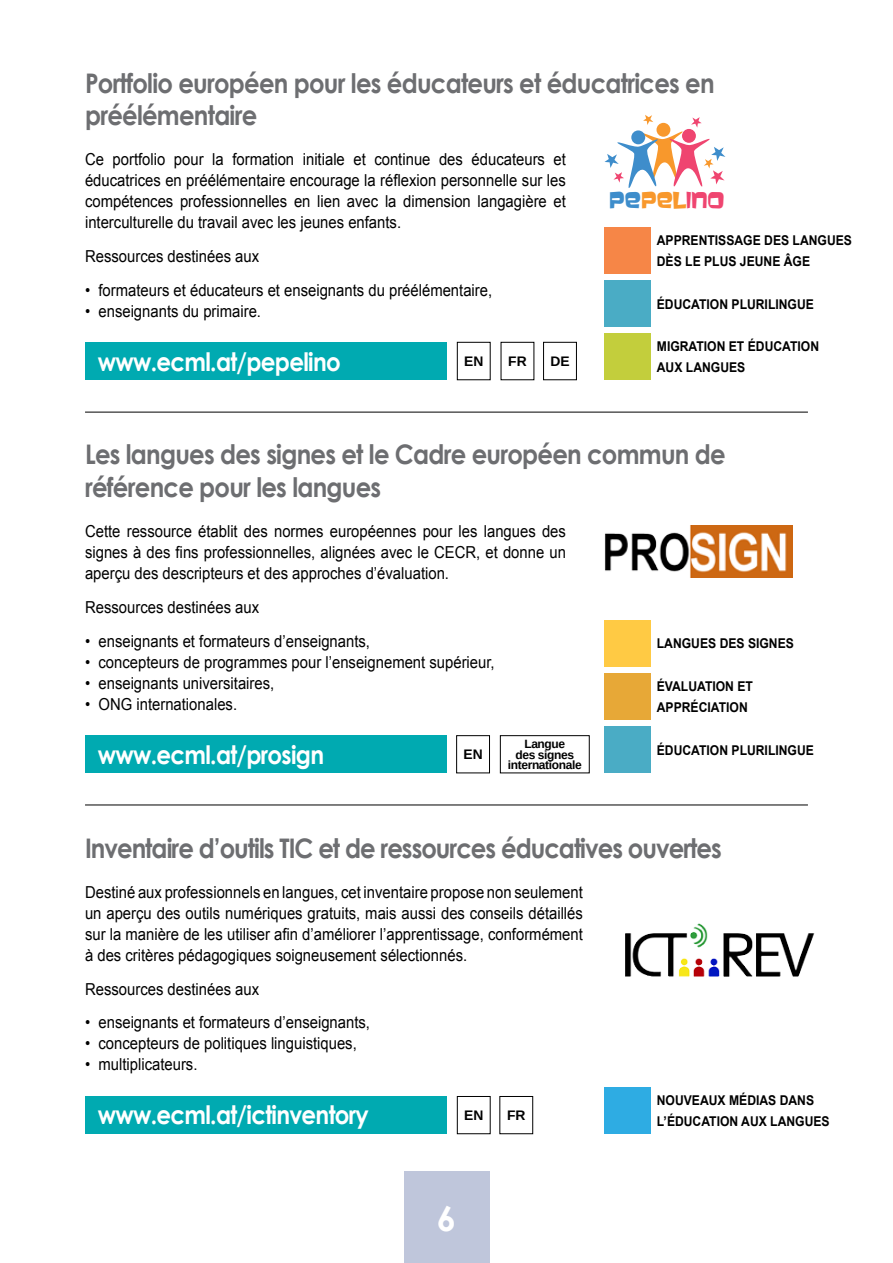
<style>
.page{position:relative;width:893px;height:1263px;background:#fff}
.page>*{position:absolute;margin:0;border:0;box-sizing:border-box;transform-origin:0 0}
.t1{font:700 34.5px "Century Gothic";color:#fff}
.t2{font:700 27px/32.4px "Century Gothic";letter-spacing:-.03em;color:#6d6e71;scale:.9 1}
.t3{font:700 25.5px "Century Gothic";letter-spacing:-.03em;color:#fff;scale:.9 1}
.t4{font:22.8px "Baveuse";color:#f8982c}
.t5{font:16.5px/21px "Arial";color:#000;text-align:justify;scale:.9 1}
.t6{font:700 13.8px "Arimo";color:#000}
.t7{font:700 13.5px/21px "Arial";color:#000;scale:.9 1}
.t8{font:700 12px/10.5px "Arimo";letter-spacing:-.03em;color:#000;text-align:center}
.s1{color:#3e8dcb}
.s2{color:#ef4570}
</style>
<div class="page">
<div style="left:85px;top:1096px;width:361px;height:38px;background:#00aab1"></div>
<div style="left:457px;top:1096px;width:33px;height:38px;border:1px solid #000"></div>
<div style="left:604px;top:1088px;width:46px;height:46px;background:#2eace3"></div>
<hr style="left:85px;top:412px;width:723px;height:1px;background:#000">
<hr style="left:85px;top:805px;width:723px;height:1px;background:#000">
<div style="left:85px;top:342px;width:361px;height:38px;background:#00aab1"></div>
<div style="left:457px;top:342px;width:33px;height:38px;border:1px solid #000"></div>
<div style="left:604px;top:228px;width:46px;height:46px;background:#f68647"></div>
<div style="left:604px;top:334px;width:46px;height:46px;background:#c3ce3c"></div>
<div style="left:604px;top:281px;width:46px;height:46px;background:#4aacc5"></div>
<div style="left:543px;top:342px;width:34px;height:38px;border:1px solid #000"></div>
<div style="left:85px;top:735px;width:361px;height:38px;background:#00aab1"></div>
<div style="left:456px;top:735px;width:34px;height:38px;border:1px solid #000"></div>
<div style="left:500px;top:735px;width:89px;height:38px;border:1px solid #000"></div>
<div style="left:604px;top:620px;width:46px;height:46px;background:#ffca44"></div>
<div style="left:604px;top:673px;width:46px;height:46px;background:#e7a837"></div>
<div style="left:604px;top:727px;width:46px;height:46px;background:#4aacc5"></div>
<div style="left:404px;top:1171px;width:85px;height:92px;background:#bfc6db"></div>
<svg style="left:604px;top:115px;width:121px;height:73px"></svg>
<img style="left:605px;top:526px;width:187px;height:51px">
<img style="left:625px;top:923px;width:190px;height:54px">
<div style="left:500px;top:1096px;width:33px;height:38px;border:1px solid #000"></div>
<h2 class="t2" style="left:85px;top:65px;width:701px">Portfolio européen pour les éducateurs et éducatrices en préélémentaire</h2>
<p class="t5" style="left:85px;top:149px;width:536px">Ce portfolio pour la formation initiale et continue des éducateurs et éducatrices en préélémentaire encourage la réflexion personnelle sur les compétences professionnelles en lien avec la dimension langagière et interculturelle du travail avec les jeunes enfants.</p>
<p class="t5" style="left:85px;top:246px;width:195px">Ressources destinées aux</p>
<p class="t5" style="left:85px;top:279px;width:454px">• formateurs et éducateurs et enseignants du préélémentaire,</p>
<p class="t5" style="left:85px;top:300px;width:197px">• enseignants du primaire.</p>
<h3 class="t3" style="left:98px;top:342px;width:272px">www.ecml.at/pepelino</h3>
<p class="t6" style="left:464px;top:352px;width:21px">EN</p>
<p class="t6" style="left:508px;top:352px;width:20px">FR</p>
<h3 class="t4" style="left:609px;top:187px;width:117px"><span class="s1">PE</span>PEL<span class="s2">INO</span></h3>
<p class="t7" style="left:657px;top:230px;width:218px">APPRENTISSAGE DES LANGUES<br>DÈS LE PLUS JEUNE ÂGE</p>
<p class="t7" style="left:657px;top:294px;width:176px">ÉDUCATION PLURILINGUE</p>
<p class="t7" style="left:657px;top:336px;width:182px">MIGRATION ET ÉDUCATION<br>AUX LANGUES</p>
<p class="t6" style="left:550px;top:352px;width:21px">DE</p>
<h2 class="t2" style="left:85px;top:437px;width:713px">Les langues des signes et le Cadre européen commun de référence pour les langues</h2>
<p class="t5" style="left:85px;top:521px;width:536px">Cette ressource établit des normes européennes pour les langues des signes à des fins professionnelles, alignées avec le CECR, et donne un aperçu des descripteurs et des approches d’évaluation.</p>
<p class="t5" style="left:85px;top:597px;width:195px">Ressources destinées aux</p>
<p class="t5" style="left:85px;top:630px;width:318px">• enseignants et formateurs d’enseignants,</p>
<p class="t5" style="left:85px;top:651px;width:457px">• concepteurs de programmes pour l’enseignement supérieur,</p>
<p class="t5" style="left:85px;top:672px;width:212px">• enseignants universitaires,</p>
<p class="t5" style="left:85px;top:693px;width:171px">• ONG internationales.</p>
<h3 class="t3" style="left:98px;top:735px;width:253px">www.ecml.at/prosign</h3>
<p class="t6" style="left:463px;top:745px;width:21px">EN</p>
<p class="t8" style="left:508px;top:739px;width:76px">Langue<br>des signes internationale</p>
<p class="t7" style="left:657px;top:633px;width:154px">LANGUES DES SIGNES</p>
<p class="t7" style="left:657px;top:676px;width:108px">ÉVALUATION ET<br>APPRÉCIATION</p>
<p class="t7" style="left:657px;top:740px;width:176px">ÉDUCATION PLURILINGUE</p>
<h2 class="t2" style="left:85px;top:830px;width:709px">Inventaire d’outils TIC et de ressources éducatives ouvertes</h2>
<p class="t5" style="left:85px;top:882px;width:555px">Destiné aux professionnels en langues, cet inventaire propose non seulement un aperçu des outils numériques gratuits, mais aussi des conseils détaillés sur la manière de les utiliser afin d’améliorer l’apprentissage, conformément à des critères pédagogiques soigneusement sélectionnés.</p>
<p class="t5" style="left:85px;top:978px;width:195px">Ressources destinées aux</p>
<p class="t5" style="left:85px;top:1012px;width:318px">• enseignants et formateurs d’enseignants,</p>
<p class="t5" style="left:85px;top:1033px;width:303px">• concepteurs de politiques linguistiques,</p>
<p class="t5" style="left:85px;top:1054px;width:126px">• multiplicateurs.</p>
<h3 class="t3" style="left:98px;top:1096px;width:303px">www.ecml.at/ictinventory</h3>
<p class="t6" style="left:464px;top:1106px;width:21px">EN</p>
<p class="t7" style="left:657px;top:1090px;width:194px">NOUVEAUX MÉDIAS DANS<br>L’ÉDUCATION AUX LANGUES</p>
<p class="t6" style="left:507px;top:1106px;width:20px">FR</p>
<h1 class="t1" style="left:437px;top:1192px;width:21px">6</h1>
</div>
